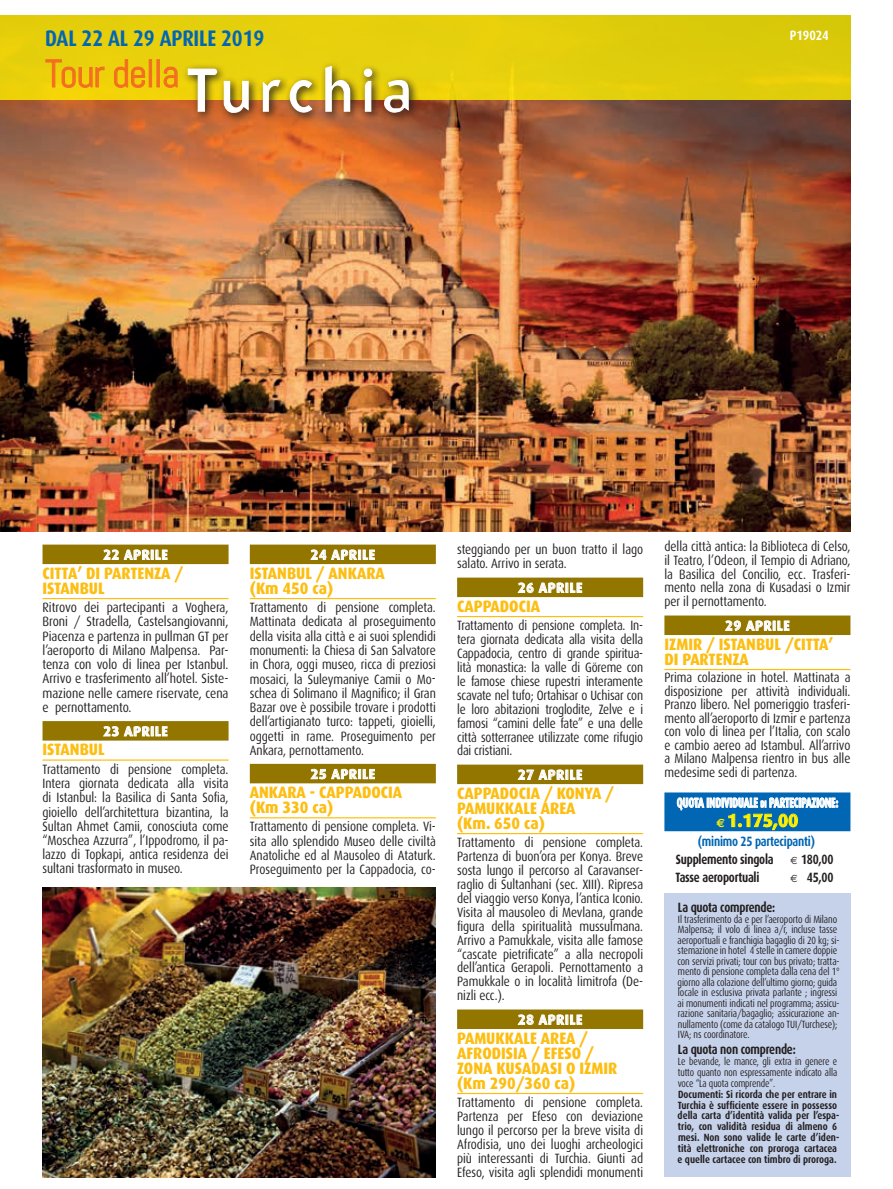
<style>
.page{position:relative;width:893px;height:1189px;background:#fff}
.page>*{position:absolute;margin:0;border:0;box-sizing:border-box;transform-origin:0 0}
.t1{font:300 60px "Blindfish";letter-spacing:.08em;color:#fff}
.t2{font:39px "Abel";letter-spacing:-.02em;color:#f36e21}
.t3{font:700 22.5px "Dax";letter-spacing:-.01em;color:#0166b3;scale:.86 1}
.t4{font:700 18px "Dax";color:#fff101}
.t5{font:800 16.5px/15px "Dax";color:#fdbe12;scale:.9 1}
.t6{font:13.5px/14.2px "Dax";letter-spacing:-.005em;color:#231f20;text-align:justify;scale:.86 1}
.t7{font:13.5px/14px "Dax";letter-spacing:-.005em;color:#231f20;text-align:justify;scale:.85 1}
.t8{font:13.5px/14.2px "Dax";letter-spacing:-.005em;color:#231f20;text-align:justify;scale:.88 1}
.t9{font:700 13.5px/18px "Dax";letter-spacing:-.02em;color:#231f20;scale:.8 1}
.t10{font:700 13.5px "Dax";letter-spacing:.05em;color:#fff}
.t11{font:700 13.5px "Dax";color:#fff;scale:.7 1}
.t12{font:700 13.5px "Dax";letter-spacing:.05em;color:#fff;scale:.86 1}
.t13{font:10.5px/10.5px "Dax";letter-spacing:-.01em;color:#231f20;scale:.82 1}
.t14{font:700 10.5px/10.9px "Dax";color:#231f20;scale:.85 1}
.t15{font:10.5px/10.9px "Dax";letter-spacing:-.01em;color:#231f20;text-align:justify;scale:.8 1}
.s1{font-size:9.45px}
.s2{font-family:"Euro Sans";font-size:12px}
.s3{color:#0166b3}
.s4{font-family:"Euro Sans";font-weight:400;font-size:10.5px}
</style>
<div class="page">
<img style="left:0;top:100px;width:850px;height:431px">
<div style="left:0;top:15px;width:850px;height:85px;background:linear-gradient(to right,#ebd10c,#ddcc0b)"></div>
<div style="left:250px;top:545px;width:186px;height:19px;background:#927600"></div>
<hr style="left:250px;top:598px;width:186px;height:1px;background:#fdbe12">
<div style="left:250px;top:764px;width:186px;height:19px;background:#927600"></div>
<hr style="left:250px;top:817px;width:186px;height:1px;background:#fdbe12">
<svg style="left:310px;top:550px;width:65px;height:10px"></svg>
<svg style="left:310px;top:769px;width:65px;height:10px"></svg>
<div style="left:43px;top:545px;width:186px;height:19px;background:#927600"></div>
<hr style="left:43px;top:598px;width:186px;height:1px;background:#fdbe12">
<div style="left:43px;top:721px;width:186px;height:20px;background:#927600"></div>
<hr style="left:43px;top:759px;width:186px;height:2px;background:#fdbe12">
<svg style="left:103px;top:550px;width:64px;height:10px"></svg>
<svg style="left:103px;top:726px;width:64px;height:10px"></svg>
<div style="left:664px;top:893px;width:186px;height:284px;background:#c6d2ea"></div>
<div style="left:664px;top:792px;width:186px;height:20px;background:#0166b3"></div>
<div style="left:664px;top:812px;width:186px;height:19px;background:#0166b3"></div>
<svg style="left:677px;top:798px;width:161px;height:32px"></svg>
<svg style="left:182px;top:61px;width:238px;height:63px;background:#cc991c"></svg>
<svg style="left:187px;top:68px;width:63px;height:45px;background:#be9d32"></svg>
<svg style="left:262px;top:79px;width:19px;height:33px"></svg>
<svg style="left:289px;top:79px;width:24px;height:34px"></svg>
<svg style="left:325px;top:65px;width:26px;height:47px"></svg>
<svg style="left:363px;top:68px;width:10px;height:44px"></svg>
<svg style="left:383px;top:79px;width:27px;height:34px"></svg>
<svg style="left:45px;top:59px;width:60px;height:29px;background:#edbd0e"></svg>
<svg style="left:114px;top:59px;width:31px;height:29px"></svg>
<div style="left:149px;top:59px;width:3px;height:28px;border:1px solid #f36e21"></div>
<div style="left:157px;top:59px;width:3px;height:28px;border:1px solid #f36e21"></div>
<svg style="left:164px;top:67px;width:14px;height:21px"></svg>
<div style="left:457px;top:578px;width:186px;height:19px;background:#927600"></div>
<hr style="left:457px;top:616px;width:186px;height:1px;background:#fdbe12">
<div style="left:457px;top:765px;width:186px;height:19px;background:#927600"></div>
<hr style="left:457px;top:833px;width:186px;height:1px;background:#fdbe12">
<div style="left:457px;top:1009px;width:186px;height:20px;background:#927600"></div>
<hr style="left:457px;top:1093px;width:186px;height:1px;background:#fdbe12">
<svg style="left:518px;top:583px;width:64px;height:10px"></svg>
<svg style="left:518px;top:770px;width:64px;height:10px"></svg>
<svg style="left:518px;top:1015px;width:64px;height:10px"></svg>
<div style="left:664px;top:616px;width:186px;height:19px;background:#927600"></div>
<hr style="left:664px;top:669px;width:186px;height:1px;background:#fdbe12">
<svg style="left:725px;top:621px;width:64px;height:10px"></svg>
<img style="left:43px;top:888px;width:393px;height:289px">
<h3 class="t3" style="left:45px;top:26px;width:256px">DAL 22 AL 29 APRILE 2019</h3>
<h2 class="t2" style="left:45px;top:49px;width:136px">Tour della</h2>
<h1 class="t1" style="left:184px;top:54px;width:231px">Turchia</h1>
<p class="t12" style="left:790px;top:27px;width:47px">P19024</p>
<p class="t10" style="left:103px;top:547px;width:66px">22 APRILE</p>
<p class="t5" style="left:43px;top:566px;width:158px">CITTA’ DI PARTENZA /<br>ISTANBUL</p>
<p class="t8" style="left:43px;top:601px;width:213px">Ritrovo dei partecipanti a Voghera, Broni / Stradella, Castelsangiovanni, Piacenza e partenza in pullman GT per l’aeroporto di Milano Malpensa. Par&shy;tenza con volo di linea per Istanbul.<br>Arrivo e trasferimento all’hotel. Siste&shy;mazione nelle camere riservate, cena e pernottamento.</p>
<p class="t10" style="left:103px;top:724px;width:66px">23 APRILE</p>
<p class="t5" style="left:43px;top:742px;width:71px">ISTANBUL</p>
<p class="t6" style="left:43px;top:762px;width:218px">Trattamento di pensione completa.<br>Intera giornata dedicata alla visita di Istanbul: la Basilica di Santa Sofia, gioiello dell’architettura bizantina, la Sultan Ahmet Camii, conosciuta come “Moschea Azzurra”, l’Ippodromo, il pa&shy;lazzo di Topkapi, antica residenza dei sultani trasformato in museo.</p>
<p class="t10" style="left:311px;top:547px;width:66px">24 APRILE</p>
<p class="t5" style="left:250px;top:566px;width:151px">ISTANBUL / ANKARA (Km 450 ca)</p>
<p class="t6" style="left:250px;top:601px;width:218px">Trattamento di pensione completa.<br>Mattinata dedicata al proseguimento della visita alla città e ai suoi splendidi monumenti: la Chiesa di San Salvatore in Chora, oggi museo, ricca di preziosi mosaici, la Suleymaniye Camii o Mo&shy;schea di Solimano il Magnifico; il Gran Bazar ove è possibile trovare i prodotti dell’artigianato turco: tappeti, gioielli, oggetti in rame. Proseguimento per Ankara, pernottamento.</p>
<p class="t10" style="left:311px;top:766px;width:66px">25 APRILE</p>
<p class="t5" style="left:250px;top:785px;width:171px">ANKARA - CAPPADOCIA (Km 330 ca)</p>
<p class="t6" style="left:250px;top:820px;width:218px">Trattamento di pensione completa. Vi&shy;sita allo splendido Museo delle civiltà Anatoliche ed al Mausoleo di Ataturk.<br>Proseguimento per la Cappadocia, co-</p>
<p class="t6" style="left:457px;top:543px;width:218px">steggiando per un buon tratto il lago salato. Arrivo in serata.</p>
<p class="t10" style="left:518px;top:580px;width:66px">26 APRILE</p>
<p class="t5" style="left:457px;top:599px;width:94px">CAPPADOCIA</p>
<p class="t7" style="left:457px;top:618px;width:220px">Trattamento di pensione completa. In&shy;tera giornata dedicata alla visita della Cappadocia, centro di grande spiritua&shy;lità monastica: la valle di Göreme con le famose chiese rupestri interamente scavate nel tufo; Ortahisar o Uchisar con le loro abitazioni troglodite, Zelve e i famosi “camini delle fate” e una delle città sotterranee utilizzate come rifugio dai cristiani.</p>
<p class="t10" style="left:518px;top:767px;width:66px">27 APRILE</p>
<p class="t5" style="left:457px;top:786px;width:176px">CAPPADOCIA / KONYA /<br>PAMUKKALE AREA<br>(Km. 650 ca)</p>
<p class="t6" style="left:457px;top:835px;width:218px">Trattamento di pensione completa.<br>Partenza di buon’ora per Konya. Breve sosta lungo il percorso al Caravanser&shy;raglio di Sultanhani (sec. XIII). Ripresa del viaggio verso Konya, l’antica Iconio.<br>Visita al mausoleo di Mevlana, grande figura della spiritualità mussulmana.<br>Arrivo a Pamukkale, visita alle famose “cascate pietrificate” a alla necropoli dell’antica Gerapoli. Pernottamento a Pamukkale o in località limitrofa (De&shy;nizli ecc.).</p>
<p class="t10" style="left:518px;top:1012px;width:66px">28 APRILE</p>
<p class="t5" style="left:457px;top:1030px;width:179px">PAMUKKALE AREA /<br>AFRODISIA / EFESO /<br>ZONA KUSADASI O IZMIR (Km 290/360 ca)</p>
<p class="t6" style="left:457px;top:1095px;width:218px">Trattamento di pensione completa.<br>Partenza per Efeso con deviazione lungo il percorso per la breve visita di Afrodisia, uno dei luoghi archeologici più interessanti di Turchia. Giunti ad Efeso, visita agli splendidi monumenti</p>
<p class="t6" style="left:664px;top:539px;width:218px">della città antica: la Biblioteca di Celso, il Teatro, l’Odeon, il Tempio di Adriano, la Basilica del Concilio, ecc. Trasferi&shy;mento nella zona di Kusadasi o Izmir per il pernottamento.</p>
<p class="t10" style="left:725px;top:618px;width:66px">29 APRILE</p>
<p class="t5" style="left:664px;top:637px;width:189px">IZMIR / ISTANBUL /CITTA’<br>DI PARTENZA</p>
<p class="t6" style="left:664px;top:671px;width:218px;line-height:13.5px">Prima colazione in hotel. Mattinata a disposizione per attività individuali.<br>Pranzo libero. Nel pomeriggio trasferi&shy;mento all’aeroporto di Izmir e partenza con volo di linea per l’Italia, con scalo e cambio aereo ad Istambul. All’arrivo a Milano Malpensa rientro in bus alle medesime sedi di partenza.</p>
<p class="t11" style="left:677px;top:795px;width:232px">QUOTA INDIVIDUALE <span class="s1">di</span> PARTECIPAZIONE:</p>
<h3 class="t4" style="left:716px;top:810px;width:83px"><span class="s2">e</span> 1.175,00</h3>
<p class="t9" style="left:675px;top:832px;width:199px;text-indent:22px"><span class="s3">(minimo 25 partecipanti)<br></span>Supplemento singola <span class="s4">e</span> 180,00<br>Tasse aeroportuali</p>
<p class="t9" style="left:790px;top:868px;width:55px"><span class="s4">e</span> 45,00</p>
<p class="t9" style="left:678px;top:898px;width:123px">La quota comprende:</p>
<p class="t13" style="left:677px;top:914px;width:199px">Il trasferimento da e per l’aeroporto di Milano Malpensa; il volo di linea a/r, incluse tasse aeroportuali e franchigia bagaglio di 20 kg; si&shy;stemazione in hotel 4 stelle in camere doppie con servizi privati; tour con bus privato; tratta&shy;mento di pensione completa dalla cena del 1° giorno alla colazione dell’ultimo giorno; guida locale in esclusiva privata parlante ; ingressi ai monumenti indicati nel programma; assicu&shy;razione sanitaria/bagaglio; assicurazione an&shy;nullamento (come da catalogo TUI/Turchese); IVA; ns coordinatore.</p>
<p class="t9" style="left:678px;top:1040px;width:149px">La quota non comprende:</p>
<p class="t15" style="left:678px;top:1056px;width:201px">Le bevande, le mance, gli extra in genere e tutto quanto non espressamente indicato alla voce “La quota comprende”.</p>
<p class="t14" style="left:678px;top:1089px;width:192px">Documenti: Si ricorda che per entrare in Turchia è sufficiente essere in possesso della carta d’identità valida per l’espa&shy;trio, con validità residua di almeno 6 mesi. Non sono valide le carte d’iden&shy;tità elettroniche con proroga cartacea e quelle cartacee con timbro di proroga.</p>
</div>
